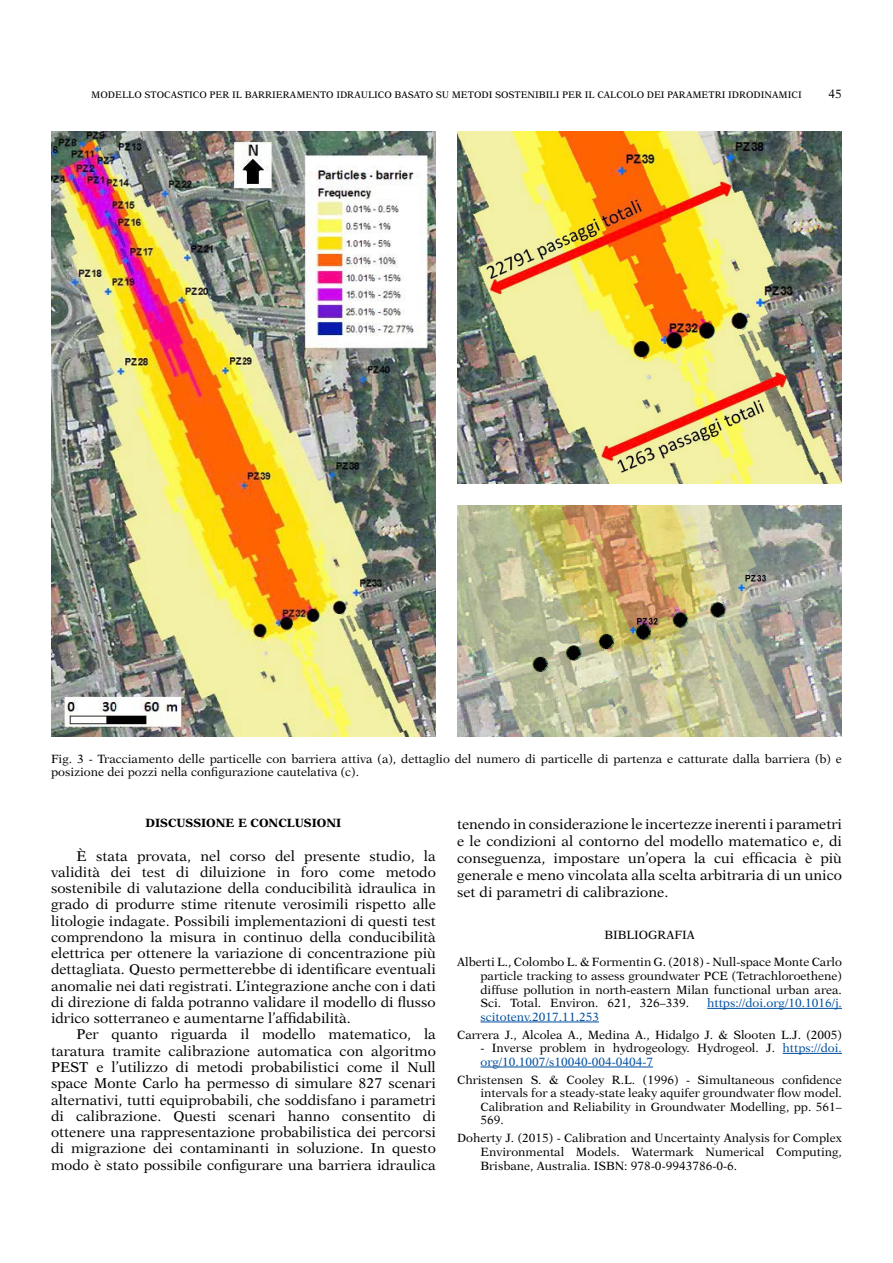
<style>
.page{position:relative;width:893px;height:1263px;background:#fff}
.page>*{position:absolute;margin:0;border:0;box-sizing:border-box;transform-origin:0 0}
.t1{font:14.25px/16.2px "New Aster";color:#000;text-align:justify}
.t2{font:12px/13.6px "New Aster";color:#000;text-align:justify}
.t3{font:12px "New Aster";color:#004f9f}
.t4{font:700 12px "New Aster";color:#000}
.t5{font:9.6px "New Aster";color:#000}
.s1{color:#004f9f}
</style>
<div class="page">
<hr style="left:707px;top:1008px;width:135px;height:1px;background:#004f9f">
<hr style="left:480px;top:1022px;width:119px;height:1px;background:#004f9f">
<hr style="left:783px;top:1053px;width:59px;height:1px;background:#004f9f">
<hr style="left:480px;top:1067px;width:173px;height:1px;background:#004f9f">
<img style="left:51px;top:132px;width:385px;height:604px">
<img style="left:457px;top:132px;width:385px;height:352px">
<img style="left:457px;top:505px;width:385px;height:231px">
<p class="t5" style="left:91px;top:89px;width:17px">Modello</p>
<p class="t5" style="left:144px;top:89px;width:8px">stocastico</p>
<p class="t5" style="left:210px;top:89px;width:8px">per</p>
<p class="t5" style="left:232px;top:89px;width:21px">il barrieramento</p>
<p class="t5" style="left:336px;top:89px;width:8px">idraulico</p>
<p class="t5" style="left:395px;top:89px;width:8px">basato</p>
<p class="t5" style="left:436px;top:89px;width:24px">su metodi</p>
<p class="t5" style="left:495px;top:89px;width:7px">sostenibili</p>
<p class="t5" style="left:562px;top:89px;width:8px">per</p>
<p class="t5" style="left:585px;top:89px;width:21px">il calcolo</p>
<p class="t5" style="left:647px;top:89px;width:7px">dei</p>
<p class="t5" style="left:667px;top:89px;width:8px">parametri</p>
<p class="t5" style="left:728px;top:89px;width:8px">idrodinamici</p>
<p class="t2" style="left:829px;top:87px;width:15px">45</p>
<p class="t2" style="left:51px;top:752px;width:792px;line-height:12.8px">Fig. 3 - Tracciamento delle particelle con barriera attiva (a), dettaglio del numero di particelle di partenza e catturate dalla barriera (b) e posizione dei pozzi nella configurazione cautelativa (c).</p>
<p class="t4" style="left:146px;top:816px;width:197px">DISCUSSIONE E CONCLUSIONI</p>
<p class="t1" style="left:51px;top:847px;width:386px;text-indent:26px">È stata provata, nel corso del presente studio, la validità dei test di diluizione in foro come metodo sostenibile di valutazione della conducibilità idraulica in grado di produrre stime ritenute verosimili rispetto alle litologie indagate. Possibili implementazioni di questi test comprendono la misura in continuo della conducibilità elettrica per ottenere la variazione di concentrazione più dettagliata. Questo permetterebbe di identificare eventuali anomalie nei dati registrati. L’integrazione anche con i dati di direzione di falda potranno validare il modello di flusso idrico sotterraneo e aumentarne l’affidabilità.</p>
<p class="t1" style="left:51px;top:1026px;width:386px;text-indent:26px">Per quanto riguarda il modello matematico, la taratura tramite calibrazione automatica con algoritmo PEST e l’utilizzo di metodi probabilistici come il Null space Monte Carlo ha permesso di simulare 827 scenari alternativi, tutti equiprobabili, che soddisfano i parametri di calibrazione. Questi scenari hanno consentito di ottenere una rappresentazione probabilistica dei percorsi di migrazione dei contaminanti in soluzione. In questo modo è stato possibile configurare una barriera idraulica</p>
<p class="t1" style="left:457px;top:815px;width:386px;line-height:17px">tenendo in considerazione le incertezze inerenti i parametri e le condizioni al contorno del modello matematico e, di conseguenza, impostare un’opera la cui efficacia è più generale e meno vincolata alla scelta arbitraria di un unico set di parametri di calibrazione.</p>
<p class="t2" style="left:604px;top:927px;width:92px">BIBLIOGRAFIA</p>
<p class="t2" style="left:480px;top:955px;width:363px;text-indent:-23px">Alberti L., Colombo L. &amp; Formentin G. (2018) - Null-space Monte Carlo particle tracking to assess groundwater PCE (Tetrachloroethene) diffuse pollution in north-eastern Milan functional urban area.<br>Sci. Total. Environ. 621, 326–339.</p>
<p class="t3" style="left:707px;top:996px;width:136px">https://doi.org/10.1016/j.</p>
<p class="t3" style="left:480px;top:1009px;width:120px">scitotenv.2017.11.253</p>
<p class="t2" style="left:457px;top:1027px;width:386px">Carrera J., Alcolea A., Medina A., Hidalgo J. &amp; Slooten L.J. (2005)</p>
<p class="t2" style="left:480px;top:1041px;width:363px">- Inverse problem in hydrogeology. Hydrogeol. J. <span class="s1">https://doi. org/10.1007/s10040-004-0404-7</span></p>
<p class="t2" style="left:480px;top:1072px;width:363px;text-indent:-23px">Christensen S. &amp; Cooley R.L. (1996) - Simultaneous confidence intervals for a steady-state leaky aquifer groundwater flow model.<br>Calibration and Reliability in Groundwater Modelling, pp. 561– 569.</p>
<p class="t2" style="left:480px;top:1131px;width:363px;text-indent:-23px">Doherty J. (2015) - Calibration and Uncertainty Analysis for Complex Environmental Models. Watermark Numerical Computing, Brisbane, Australia. ISBN: 978-0-9943786-0-6.</p>
</div>
